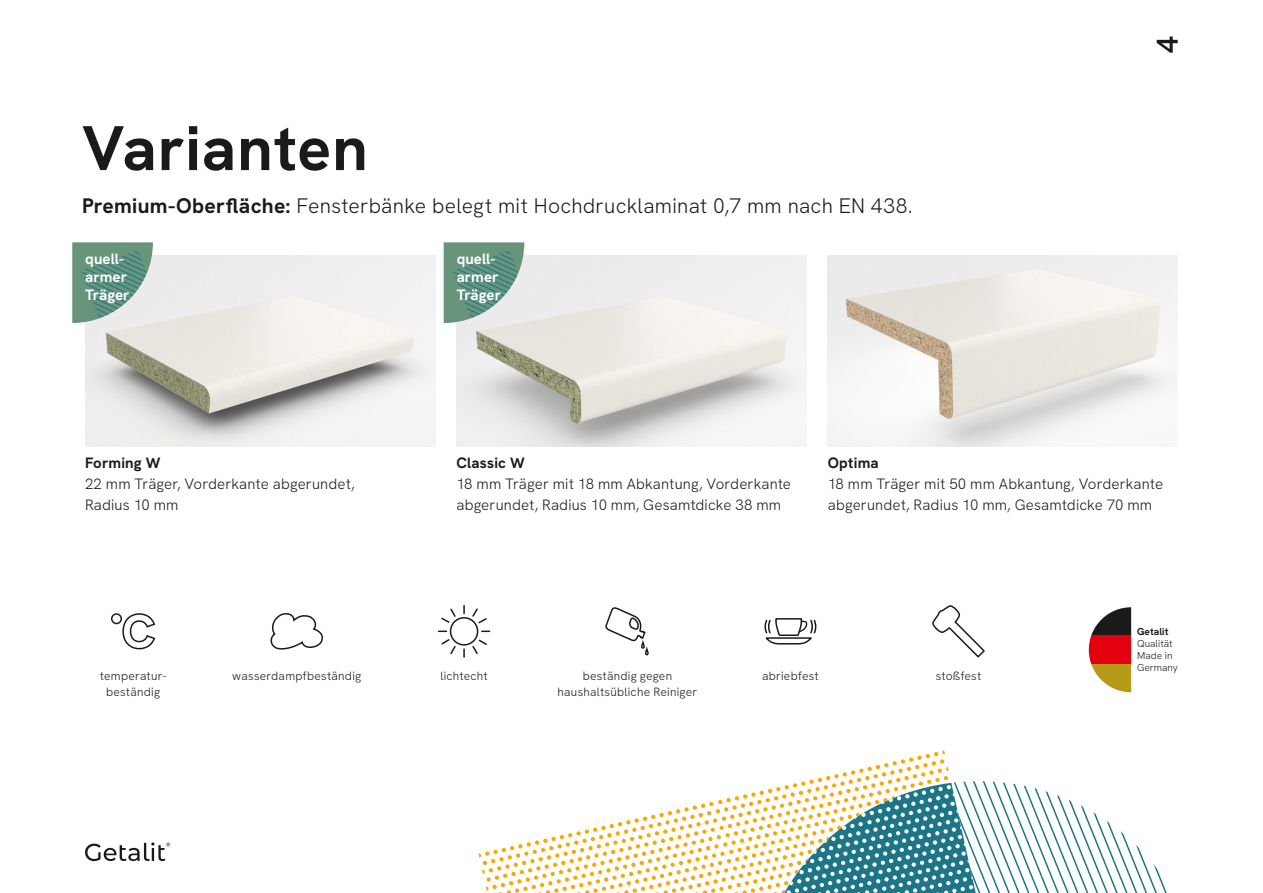
<style>
.page{position:relative;width:1263px;height:893px;background:#fff}
.page>*{position:absolute;margin:0;border:0;box-sizing:border-box;transform-origin:0 0}
.t1{font:700 63px "HK Grotesk";letter-spacing:.01em;color:#1a1a18}
.t2{font:600 30px "HK Grotesk";color:#1a1a18}
.t3{font:300 21px "HK Grotesk";letter-spacing:.01em;color:#1a1a18}
.t4{font:300 15px/21.3px "HK Grotesk";letter-spacing:.01em;color:#1a1a18}
.t5{font:700 15px/18px "HK Grotesk";color:#fff}
.t6{font:700 15px "HK Grotesk";letter-spacing:.01em;color:#1a1a18}
.t7{font:300 12px/15.9px "HK Grotesk";letter-spacing:.02em;color:#1a1a18;text-align:center}
.t8{font:300 10.05px/12.1px "HK Grotesk";color:#1a1a18}
.t9{font:700 10.05px "HK Grotesk";color:#1a1a18}
.s1{font-weight:700}
</style>
<div class="page">
<svg style="left:1091px;top:607px;width:40px;height:28px"></svg>
<div style="left:1089px;top:635px;width:42px;height:29px;background:#e3000f"></div>
<svg style="left:1091px;top:664px;width:40px;height:28px"></svg>
<svg style="left:478px;top:750px;width:689px;height:143px"></svg>
<img style="left:456px;top:255px;width:350px;height:191px">
<img style="left:828px;top:255px;width:350px;height:191px">
<img style="left:85px;top:255px;width:350px;height:191px">
<svg style="left:72px;top:242px;width:81px;height:81px;background:#7da494"></svg>
<svg style="left:444px;top:242px;width:80px;height:81px;background:#7ca493"></svg>
<svg style="left:764px;top:618px;width:52px;height:26px"></svg>
<svg style="left:111px;top:613px;width:44px;height:36px"></svg>
<svg style="left:438px;top:605px;width:52px;height:53px"></svg>
<svg style="left:933px;top:605px;width:52px;height:52px"></svg>
<svg style="left:270px;top:613px;width:53px;height:37px"></svg>
<svg style="left:605px;top:607px;width:44px;height:48px"></svg>
<svg style="left:85px;top:842px;width:85px;height:19px"></svg>
<h1 class="t1" style="left:82px;top:107px;width:287px">Varianten</h1>
<h3 class="t3" style="left:82px;top:192px;width:832px"><span class="s1">Premium-Oberfläche:</span> Fensterbänke belegt mit Hochdrucklaminat 0,7 mm nach EN 438.</h3>
<p class="t5" style="left:85px;top:249px;width:46px">quell&shy;armer<br>Träger</p>
<p class="t5" style="left:457px;top:249px;width:46px">quell&shy;armer<br>Träger</p>
<h2 class="t2" style="left:1148px;top:53px;width:18px;rotate:-90deg">4</h2>
<p class="t6" style="left:85px;top:453px;width:77px">Forming W</p>
<p class="t4" style="left:85px;top:473px;width:271px">22 mm Träger, Vorderkante abgerundet,<br>Radius 10 mm</p>
<p class="t6" style="left:456px;top:453px;width:70px">Classic W</p>
<p class="t4" style="left:456px;top:473px;width:336px">18 mm Träger mit 18 mm Abkantung, Vorderkante abgerundet, Radius 10 mm, Gesamtdicke 38 mm</p>
<p class="t6" style="left:828px;top:453px;width:52px">Optima</p>
<p class="t4" style="left:828px;top:473px;width:337px">18 mm Träger mit 50 mm Abkantung, Vorderkante abgerundet, Radius 10 mm, Gesamtdicke 70 mm</p>
<p class="t7" style="left:100px;top:668px;width:68px">temperatur&shy;beständig</p>
<p class="t7" style="left:232px;top:668px;width:130px">wasserdampfbeständig</p>
<p class="t7" style="left:583px;top:668px;width:91px">beständig gegen</p>
<p class="t7" style="left:936px;top:668px;width:47px">stoßfest</p>
<p class="t7" style="left:440px;top:668px;width:49px">lichtecht</p>
<p class="t7" style="left:762px;top:668px;width:58px">abriebfest</p>
<p class="t7" style="left:558px;top:684px;width:141px">haushaltsübliche Reiniger</p>
<p class="t9" style="left:1137px;top:625px;width:33px">Getalit</p>
<p class="t8" style="left:1137px;top:637px;width:42px">Qualität<br>Made in<br>Germany</p>
</div>
